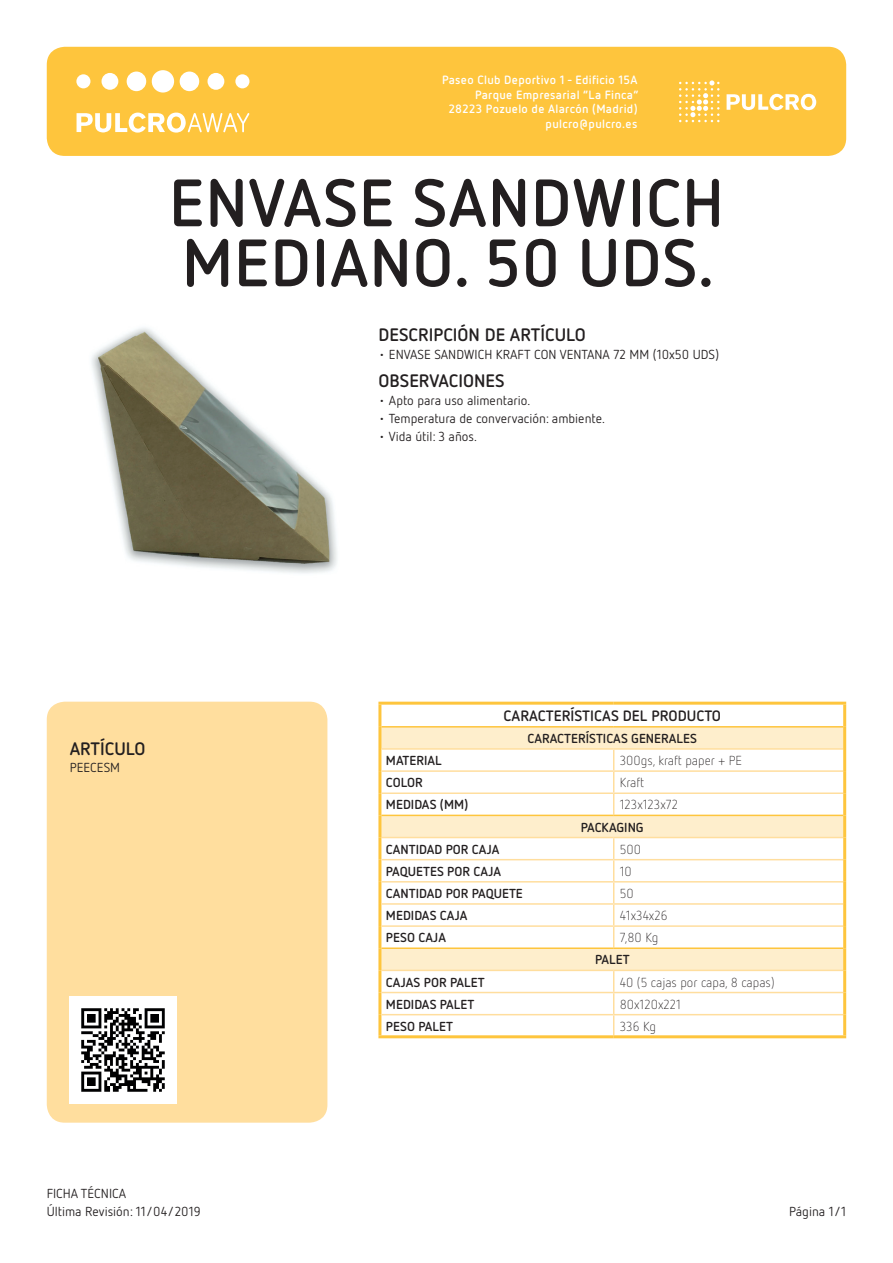
<style>
.page{position:relative;width:893px;height:1263px;background:#fff}
.page>*{position:absolute;margin:0;border:0;box-sizing:border-box;transform-origin:0 0}
.t1{font:700 66.75px/60px "Netto OT";letter-spacing:.01em;color:#231f20}
.t2{font:700 18px "Netto OT";color:#231f20}
.t3{font:700 15px "Netto OT";color:#231f20}
.t4{font:13.05px/17.9px "Netto OT";color:#231f20}
.t5{font:700 13.05px "Netto OT";color:#231f20}
.t6{font:300 13.05px "Netto OT";color:#231f20}
.t7{font:700 12px/14.4px "Netto OT";letter-spacing:.025em;color:#fff;text-align:right}
</style>
<div class="page">
<div style="left:47px;top:47px;width:799px;height:109px;background:#fec53d;border-radius:18px"></div>
<svg style="left:679px;top:80px;width:40px;height:42px"></svg>
<svg style="left:727px;top:94px;width:89px;height:16px"></svg>
<div style="left:76px;top:74px;width:14px;height:14px;background:#fff;border-radius:50%"></div>
<div style="left:102px;top:73px;width:16px;height:17px;background:#fff;border-radius:50%"></div>
<div style="left:127px;top:72px;width:19px;height:19px;background:#fff;border-radius:50%"></div>
<div style="left:152px;top:70px;width:22px;height:23px;background:#fff;border-radius:50%"></div>
<div style="left:180px;top:72px;width:19px;height:19px;background:#fff;border-radius:50%"></div>
<div style="left:208px;top:73px;width:16px;height:17px;background:#fff;border-radius:50%"></div>
<div style="left:235px;top:74px;width:14px;height:14px;background:#fff;border-radius:50%"></div>
<svg style="left:77px;top:113px;width:172px;height:20px"></svg>
<div style="left:47px;top:702px;width:280px;height:421px;background:#ffde9e;border-radius:18px"></div>
<img style="left:70px;top:997px;width:106px;height:106px">
<svg style="left:381px;top:705px;width:462px;height:330px"></svg>
<svg style="left:381px;top:727px;width:462px;height:243px"></svg>
<hr style="left:378px;top:705px;width:3px;height:22px;background:#fec53d">
<hr style="left:378px;top:702px;width:236px;height:3px;background:#fec53d">
<hr style="left:614px;top:702px;width:232px;height:3px;background:#fec53d">
<hr style="left:378px;top:727px;width:3px;height:22px;background:#fec53d">
<hr style="left:378px;top:749px;width:3px;height:22px;background:#fec53d">
<hr style="left:378px;top:771px;width:3px;height:22px;background:#fec53d">
<hr style="left:378px;top:793px;width:3px;height:22px;background:#fec53d">
<hr style="left:378px;top:837px;width:3px;height:23px;background:#fec53d">
<hr style="left:378px;top:860px;width:3px;height:22px;background:#fec53d">
<hr style="left:378px;top:882px;width:3px;height:22px;background:#fec53d">
<hr style="left:378px;top:904px;width:3px;height:22px;background:#fec53d">
<hr style="left:378px;top:926px;width:3px;height:22px;background:#fec53d">
<hr style="left:378px;top:970px;width:3px;height:22px;background:#fec53d">
<hr style="left:378px;top:992px;width:3px;height:23px;background:#fec53d">
<hr style="left:378px;top:1015px;width:3px;height:20px;background:#fec53d">
<hr style="left:381px;top:748px;width:233px;height:2px;background:#ffde9e">
<hr style="left:381px;top:770px;width:233px;height:2px;background:#ffde9e">
<hr style="left:381px;top:792px;width:233px;height:2px;background:#ffde9e">
<hr style="left:381px;top:837px;width:233px;height:1px;background:#ffde9e">
<hr style="left:381px;top:859px;width:233px;height:1px;background:#ffde9e">
<hr style="left:381px;top:881px;width:233px;height:1px;background:#ffde9e">
<hr style="left:381px;top:903px;width:233px;height:2px;background:#ffde9e">
<hr style="left:381px;top:925px;width:233px;height:2px;background:#ffde9e">
<hr style="left:381px;top:970px;width:233px;height:1px;background:#ffde9e">
<hr style="left:381px;top:992px;width:233px;height:1px;background:#ffde9e">
<hr style="left:381px;top:1014px;width:233px;height:1px;background:#ffde9e">
<svg style="left:613px;top:750px;width:1px;height:65px"></svg>
<svg style="left:613px;top:838px;width:1px;height:109px"></svg>
<svg style="left:613px;top:971px;width:1px;height:64px"></svg>
<hr style="left:614px;top:748px;width:229px;height:2px;background:#ffde9e">
<hr style="left:614px;top:770px;width:229px;height:2px;background:#ffde9e">
<hr style="left:614px;top:792px;width:229px;height:2px;background:#ffde9e">
<hr style="left:614px;top:837px;width:229px;height:1px;background:#ffde9e">
<hr style="left:614px;top:859px;width:229px;height:1px;background:#ffde9e">
<hr style="left:614px;top:881px;width:229px;height:1px;background:#ffde9e">
<hr style="left:614px;top:903px;width:229px;height:2px;background:#ffde9e">
<hr style="left:614px;top:925px;width:229px;height:2px;background:#ffde9e">
<hr style="left:614px;top:970px;width:229px;height:1px;background:#ffde9e">
<hr style="left:614px;top:992px;width:229px;height:1px;background:#ffde9e">
<hr style="left:614px;top:1014px;width:229px;height:1px;background:#ffde9e">
<hr style="left:381px;top:726px;width:233px;height:1px;background:#fec53d">
<hr style="left:614px;top:726px;width:229px;height:1px;background:#fec53d">
<hr style="left:843px;top:705px;width:3px;height:22px;background:#fec53d">
<hr style="left:843px;top:727px;width:3px;height:22px;background:#fec53d">
<hr style="left:843px;top:749px;width:3px;height:22px;background:#fec53d">
<hr style="left:843px;top:771px;width:3px;height:22px;background:#fec53d">
<hr style="left:843px;top:793px;width:3px;height:22px;background:#fec53d">
<hr style="left:843px;top:837px;width:3px;height:23px;background:#fec53d">
<hr style="left:843px;top:860px;width:3px;height:22px;background:#fec53d">
<hr style="left:843px;top:882px;width:3px;height:22px;background:#fec53d">
<hr style="left:843px;top:904px;width:3px;height:22px;background:#fec53d">
<hr style="left:843px;top:926px;width:3px;height:22px;background:#fec53d">
<hr style="left:843px;top:970px;width:3px;height:22px;background:#fec53d">
<hr style="left:843px;top:992px;width:3px;height:23px;background:#fec53d">
<hr style="left:843px;top:1015px;width:3px;height:20px;background:#fec53d">
<hr style="left:378px;top:815px;width:3px;height:22px;background:#fec53d">
<hr style="left:378px;top:948px;width:3px;height:22px;background:#fec53d">
<hr style="left:381px;top:815px;width:233px;height:1px;background:#fec53d">
<hr style="left:381px;top:947px;width:233px;height:2px;background:#fec53d">
<hr style="left:614px;top:815px;width:229px;height:1px;background:#fec53d">
<hr style="left:614px;top:947px;width:229px;height:2px;background:#fec53d">
<hr style="left:843px;top:815px;width:3px;height:22px;background:#fec53d">
<hr style="left:843px;top:948px;width:3px;height:22px;background:#fec53d">
<hr style="left:378px;top:1035px;width:236px;height:3px;background:#fec53d">
<hr style="left:614px;top:1035px;width:232px;height:3px;background:#fec53d">
<img style="left:91px;top:328px;width:246px;height:245px">
<p class="t7" style="left:442px;top:73px;width:198px">Paseo Club Deportivo 1 - Edificio 15A<br>Parque Empresarial “La Finca”<br>28223 Pozuelo de Alarcón (Madrid) pulcro@pulcro.es</p>
<h1 class="t1" style="left:169px;top:171px;width:557px">ENVASE SANDWICH<br>MEDIANO. 50 UDS.</h1>
<h2 class="t2" style="left:378px;top:324px;width:209px">DESCRIPCIÓN DE ARTÍCULO</h2>
<p class="t4" style="left:378px;top:345px;width:342px">• ENVASE SANDWICH KRAFT CON VENTANA 72 MM (10x50 UDS)</p>
<h2 class="t2" style="left:378px;top:370px;width:128px">OBSERVACIONES</h2>
<p class="t4" style="left:378px;top:391px;width:153px">• Apto para uso alimentario.</p>
<p class="t4" style="left:378px;top:409px;width:228px">• Temperatura de convervación: ambiente.</p>
<p class="t4" style="left:378px;top:427px;width:100px">• Vida útil: 3 años.</p>
<h2 class="t2" style="left:70px;top:737px;width:77px">ARTÍCULO</h2>
<p class="t4" style="left:70px;top:759px;width:52px">PEECESM</p>
<p class="t4" style="left:47px;top:1185px;width:155px">FICHA TÉCNICA<br>Última Revisión: 11/04/2019</p>
<p class="t3" style="left:504px;top:706px;width:219px">CARACTERÍSTICAS DEL PRODUCTO</p>
<p class="t5" style="left:528px;top:730px;width:171px">CARACTERÍSTICAS GENERALES</p>
<p class="t5" style="left:386px;top:752px;width:57px">MATERIAL</p>
<p class="t6" style="left:620px;top:753px;width:124px">300gs, kraft paper + PE</p>
<p class="t5" style="left:386px;top:774px;width:38px">COLOR</p>
<p class="t6" style="left:620px;top:775px;width:26px">Kraft</p>
<p class="t5" style="left:386px;top:797px;width:84px">MEDIDAS (MM)</p>
<p class="t6" style="left:620px;top:797px;width:60px">123x123x72</p>
<p class="t5" style="left:581px;top:819px;width:64px">PACKAGING</p>
<p class="t5" style="left:386px;top:841px;width:115px">CANTIDAD POR CAJA</p>
<p class="t6" style="left:620px;top:841px;width:23px">500</p>
<p class="t5" style="left:386px;top:863px;width:117px">PAQUETES POR CAJA</p>
<p class="t6" style="left:620px;top:863px;width:14px">10</p>
<p class="t5" style="left:386px;top:885px;width:139px">CANTIDAD POR PAQUETE</p>
<p class="t6" style="left:620px;top:886px;width:16px">50</p>
<p class="t5" style="left:386px;top:907px;width:83px">MEDIDAS CAJA</p>
<p class="t6" style="left:620px;top:908px;width:49px">41x34x26</p>
<p class="t5" style="left:386px;top:929px;width:62px">PESO CAJA</p>
<p class="t6" style="left:620px;top:930px;width:40px">7,80 Kg</p>
<p class="t5" style="left:595px;top:952px;width:36px">PALET</p>
<p class="t5" style="left:386px;top:974px;width:100px">CAJAS POR PALET</p>
<p class="t6" style="left:620px;top:974px;width:157px">40 (5 cajas por capa, 8 capas)</p>
<p class="t5" style="left:386px;top:996px;width:90px">MEDIDAS PALET</p>
<p class="t6" style="left:620px;top:996px;width:63px">80x120x221</p>
<p class="t5" style="left:386px;top:1018px;width:68px">PESO PALET</p>
<p class="t6" style="left:620px;top:1018px;width:38px">336 Kg</p>
<p class="t4" style="left:789px;top:1202px;width:59px">Página 1/1</p>
</div>
